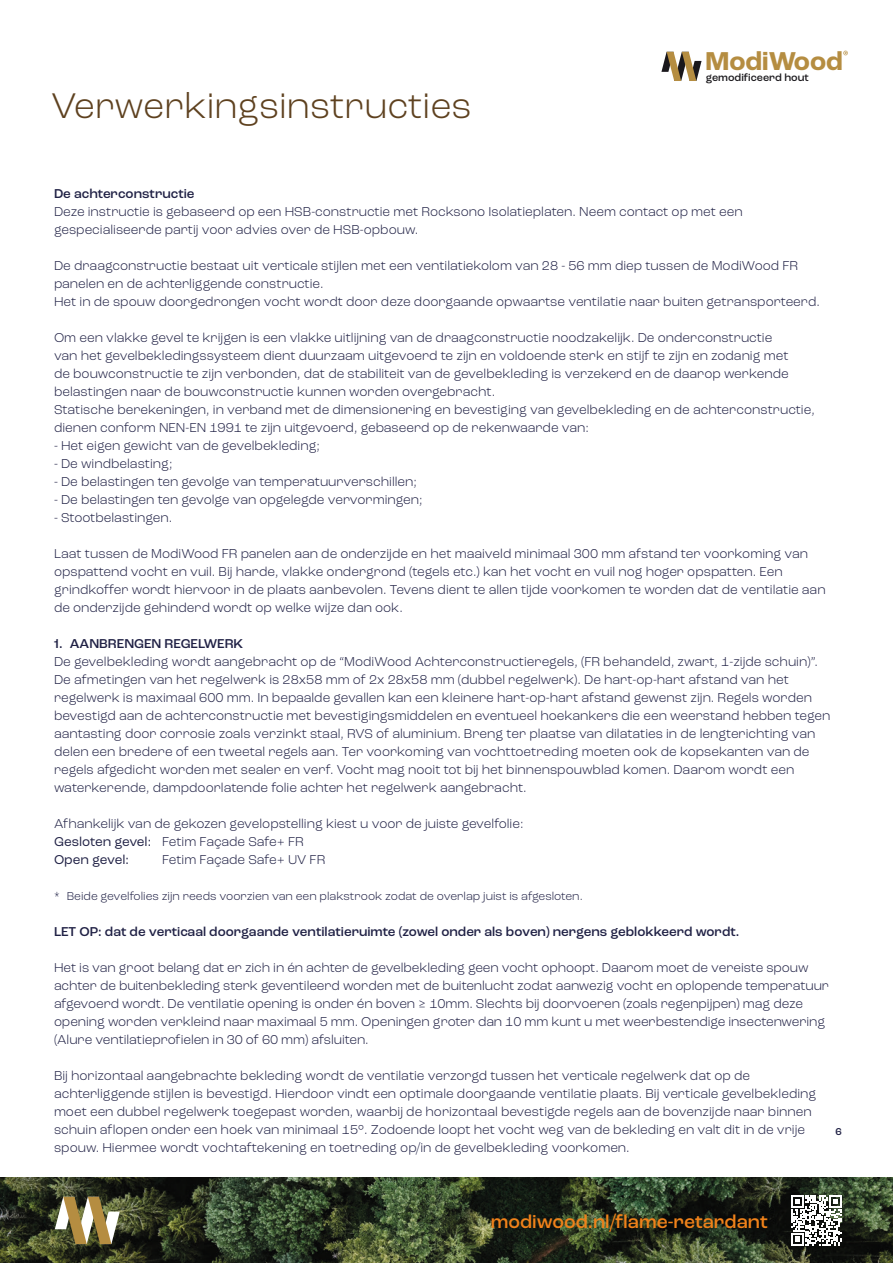
<style>
.page{position:relative;width:893px;height:1263px;background:#fff}
.page>*{position:absolute;margin:0;border:0;box-sizing:border-box;transform-origin:0 0}
.t1{font:300 37.5px "Roc Grotesk";color:#5e411f}
.t2{font:700 27.15px "Roc Grotesk";color:#b58d41}
.t3{font:500 19.5px "Roc Grotesk";color:#f0821a}
.t4{font:300 13.5px/18px "Roc Grotesk";color:#202145}
.t5{font:500 13.5px "Roc Grotesk";color:#202145}
.t6{font:300 12px "Roc Grotesk";color:#202145}
.t7{font:500 10.8px "Roc Grotesk";color:#1a181c}
.t8{font:500 10.5px "Roc Grotesk";color:#202145}
.s1{font-weight:400}
</style>
<div class="page">
<img style="left:0;top:1178px;width:893px;height:85px">
<svg style="left:791px;top:1195px;width:50px;height:50px"></svg>
<svg style="left:55px;top:1197px;width:65px;height:47px"></svg>
<svg style="left:661px;top:52px;width:41px;height:29px"></svg>
<svg style="left:843px;top:51px;width:5px;height:4px"></svg>
<h1 class="t1" style="left:51px;top:83px;width:422px">Verwerkingsinstructies</h1>
<h2 class="t2" style="left:706px;top:44px;width:139px">ModiWood</h2>
<p class="t7" style="left:706px;top:71px;width:104px">gemodificeerd hout</p>
<p class="t5" style="left:54px;top:185px;width:142px">De achterconstructie</p>
<p class="t4" style="left:54px;top:202px;width:690px">Deze instructie is gebaseerd op een HSB-constructie met Rocksono Isolatieplaten. Neem contact op met een gespecialiseerde partij voor advies over de HSB-opbouw.</p>
<p class="t4" style="left:54px;top:256px;width:767px">De draagconstructie bestaat uit verticale stijlen met een ventilatiekolom van 28 - 56 mm diep tussen de ModiWood FR panelen en de achterliggende constructie.<br>Het in de spouw doorgedrongen vocht wordt door deze doorgaande opwaartse ventilatie naar buiten getransporteerd.</p>
<p class="t4" style="left:54px;top:328px;width:762px">Om een vlakke gevel te krijgen is een vlakke uitlijning van de draagconstructie noodzakelijk. De onderconstructie<br>van het gevelbekledingssysteem dient duurzaam uitgevoerd te zijn en voldoende sterk en stijf te zijn en zodanig met<br>de bouwconstructie te zijn verbonden, dat de stabiliteit van de gevelbekleding is verzekerd en de daarop werkende belastingen naar de bouwconstructie kunnen worden overgebracht.<br>Statische berekeningen, in verband met de dimensionering en bevestiging van gevelbekleding en de achterconstructie, dienen conform NEN-EN 1991 te zijn uitgevoerd, gebaseerd op de rekenwaarde van:</p>
<p class="t4" style="left:54px;top:436px;width:268px">- Het eigen gewicht van de gevelbekleding;</p>
<p class="t4" style="left:54px;top:454px;width:120px">- De windbelasting;</p>
<p class="t4" style="left:54px;top:472px;width:364px">- De belastingen ten gevolge van temperatuurverschillen;</p>
<p class="t4" style="left:54px;top:490px;width:370px">- De belastingen ten gevolge van opgelegde vervormingen;</p>
<p class="t4" style="left:54px;top:508px;width:120px">- Stootbelastingen.</p>
<p class="t4" style="left:54px;top:544px;width:773px">Laat tussen de ModiWood FR panelen aan de onderzijde en het maaiveld minimaal 300 mm afstand ter voorkoming van opspattend vocht en vuil. Bij harde, vlakke ondergrond (tegels etc.) kan het vocht en vuil nog hoger opspatten. Een grindkoffer wordt hiervoor in de plaats aanbevolen. Tevens dient te allen tijde voorkomen te worden dat de ventilatie aan de onderzijde gehinderd wordt op welke wijze dan ook.</p>
<p class="t5" style="left:54px;top:635px;width:191px">1. AANBRENGEN REGELWERK</p>
<p class="t4" style="left:54px;top:652px;width:778px">De gevelbekleding wordt aangebracht op de “ModiWood Achterconstructieregels, (FR behandeld, zwart, 1-zijde schuin)”.<br>De afmetingen van het regelwerk is 28x58 mm of 2x 28x58 mm (dubbel regelwerk). De hart-op-hart afstand van het regelwerk is maximaal 600 mm. In bepaalde gevallen kan een kleinere hart-op-hart afstand gewenst zijn. Regels worden bevestigd aan de achterconstructie met bevestigingsmiddelen en eventueel hoekankers die een weerstand hebben tegen aantasting door corrosie zoals verzinkt staal, RVS of aluminium. Breng ter plaatse van dilataties in de lengterichting van delen een bredere of een tweetal regels aan. Ter voorkoming van vochttoetreding moeten ook de kopsekanten van de regels afgedicht worden met sealer en verf. Vocht mag nooit tot bij het binnenspouwblad komen. Daarom wordt een waterkerende, dampdoorlatende folie achter het regelwerk aangebracht.</p>
<p class="t4" style="left:54px;top:814px;width:471px">Afhankelijk van de gekozen gevelopstelling kiest u voor de juiste gevelfolie:<br><span class="s1">Gesloten gevel:</span> Fetim Façade Safe+ FR<br><span class="s1">Open gevel:</span></p>
<p class="t4" style="left:162px;top:850px;width:165px">Fetim Façade Safe+ UV FR</p>
<p class="t6" style="left:54px;top:889px;width:530px">* Beide gevelfolies zijn reeds voorzien van een plakstrook zodat de overlap juist is afgesloten.</p>
<p class="t5" style="left:54px;top:923px;width:687px">LET OP: dat de verticaal doorgaande ventilatieruimte (zowel onder als boven) nergens geblokkeerd wordt.</p>
<p class="t4" style="left:54px;top:958px;width:777px">Het is van groot belang dat er zich in én achter de gevelbekleding geen vocht ophoopt. Daarom moet de vereiste spouw achter de buitenbekleding sterk geventileerd worden met de buitenlucht zodat aanwezig vocht en oplopende temperatuur afgevoerd wordt. De ventilatie opening is onder én boven ≥ 10mm. Slechts bij doorvoeren (zoals regenpijpen) mag deze opening worden verkleind naar maximaal 5 mm. Openingen groter dan 10 mm kunt u met weerbestendige insectenwering (Alure ventilatieprofielen in 30 of 60 mm) afsluiten.</p>
<p class="t4" style="left:54px;top:1066px;width:764px">Bij horizontaal aangebrachte bekleding wordt de ventilatie verzorgd tussen het verticale regelwerk dat op de achterliggende stijlen is bevestigd. Hierdoor vindt een optimale doorgaande ventilatie plaats. Bij verticale gevelbekleding moet een dubbel regelwerk toegepast worden, waarbij de horizontaal bevestigde regels aan de bovenzijde naar binnen schuin aflopen onder een hoek van minimaal 15°. Zodoende loopt het vocht weg van de bekleding en valt dit in de vrije spouw. Hiermee wordt vochtaftekening en toetreding op/in de gevelbekleding voorkomen.</p>
<p class="t8" style="left:836px;top:1125px;width:8px">6</p>
<h3 class="t3" style="left:491px;top:1209px;width:279px">modiwood.nl/flame-retardant</h3>
</div>
